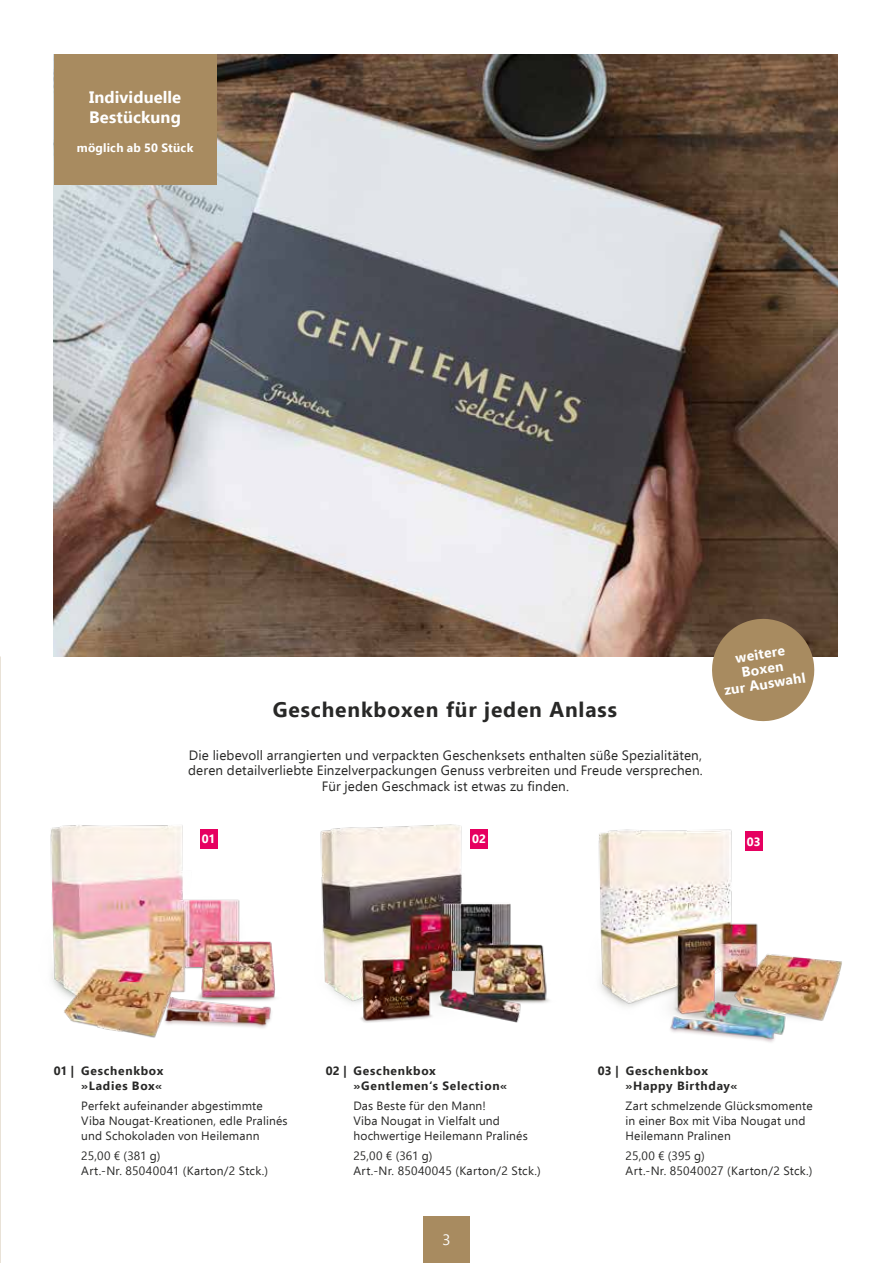
<style>
.page{position:relative;width:893px;height:1263px;background:#fff}
.page>*{position:absolute;margin:0;border:0;box-sizing:border-box;transform-origin:0 0}
.t1{font:700 21px "Ebrima";letter-spacing:.04em;color:#282827}
.t2{font:700 16.5px/19.8px "Ebrima";letter-spacing:.005em;color:#fff}
.t3{font:15px "Ebrima";color:#fff}
.t4{font:700 13.95px/15px "Ebrima";color:#fff;text-align:center}
.t5{font:13.5px/15.3px "Ebrima";letter-spacing:.01em;color:#282827;text-align:center}
.t6{font:12px/15px "Ebrima";letter-spacing:.015em;color:#282827}
.t7{font:700 12px/15px "Ebrima";letter-spacing:.06em;color:#282827}
.t8{font:700 12px "Ebrima";letter-spacing:.015em;color:#fff}
</style>
<div class="page">
<div style="left:423px;top:1216px;width:47px;height:47px;background:#a88b60"></div>
<img style="left:54px;top:54px;width:783px;height:602px">
<svg style="left:708px;top:615px;width:110px;height:107px;background:#a89070"></svg>
<div style="left:54px;top:54px;width:163px;height:131px;background:#a88b60"></div>
<img style="left:320px;top:824px;width:229px;height:199px">
<img style="left:598px;top:829px;width:244px;height:213px">
<img style="left:50px;top:825px;width:225px;height:213px">
<h2 class="t2" style="left:89px;top:87px;width:94px">Individuelle<br>Bestückung</h2>
<p class="t8" style="left:77px;top:138px;width:118px">möglich ab 50 Stück</p>
<h1 class="t1" style="left:273px;top:693px;width:346px">Geschenkboxen für jeden Anlass</h1>
<p class="t5" style="left:188px;top:747px;width:516px">Die liebevoll arrangierten und verpackten Geschenksets enthalten süße Spezialitäten, deren detailverliebte Einzelverpackungen Genuss verbreiten und Freude versprechen.<br>Für jeden Geschmack ist etwas zu finden.</p>
<p class="t4" style="left:718px;top:652px;width:84px;rotate:-9deg">weitere<br>Boxen<br>zur Auswahl</p>
<p class="t8" style="left:202px;top:829px;width:15px">01</p>
<p class="t8" style="left:472px;top:829px;width:15px">02</p>
<p class="t8" style="left:747px;top:832px;width:15px">03</p>
<p class="t7" style="left:54px;top:1062px;width:111px;text-align:right">01 | Geschenkbox »Ladies Box«</p>
<p class="t6" style="left:81px;top:1098px;width:208px">Perfekt aufeinander abgestimmte<br>Viba Nougat-Kreationen, edle Pralinés und Schokoladen von Heilemann</p>
<p class="t6" style="left:81px;top:1148px;width:188px">25,00 € (381 g)<br>Art.-Nr. 85040041 (Karton/2 Stck.)</p>
<p class="t7" style="left:353px;top:1062px;width:155px;text-indent:-28px">02 | Geschenkbox »Gentlemen‘s Selection«</p>
<p class="t6" style="left:353px;top:1098px;width:176px">Das Beste für den Mann!<br>Viba Nougat in Vielfalt und hochwertige Heilemann Pralinés</p>
<p class="t6" style="left:353px;top:1148px;width:189px">25,00 € (361 g)<br>Art.-Nr. 85040045 (Karton/2 Stck.)</p>
<p class="t3" style="left:442px;top:1228px;width:10px">3</p>
<p class="t7" style="left:626px;top:1062px;width:113px;text-indent:-28px">03 | Geschenkbox »Happy Birthday«</p>
<p class="t6" style="left:626px;top:1098px;width:189px">Zart schmelzende Glücksmomente in einer Box mit Viba Nougat und<br>Heilemann Pralinen</p>
<p class="t6" style="left:626px;top:1148px;width:188px">25,00 € (395 g)<br>Art.-Nr. 85040027 (Karton/2 Stck.)</p>
</div>
